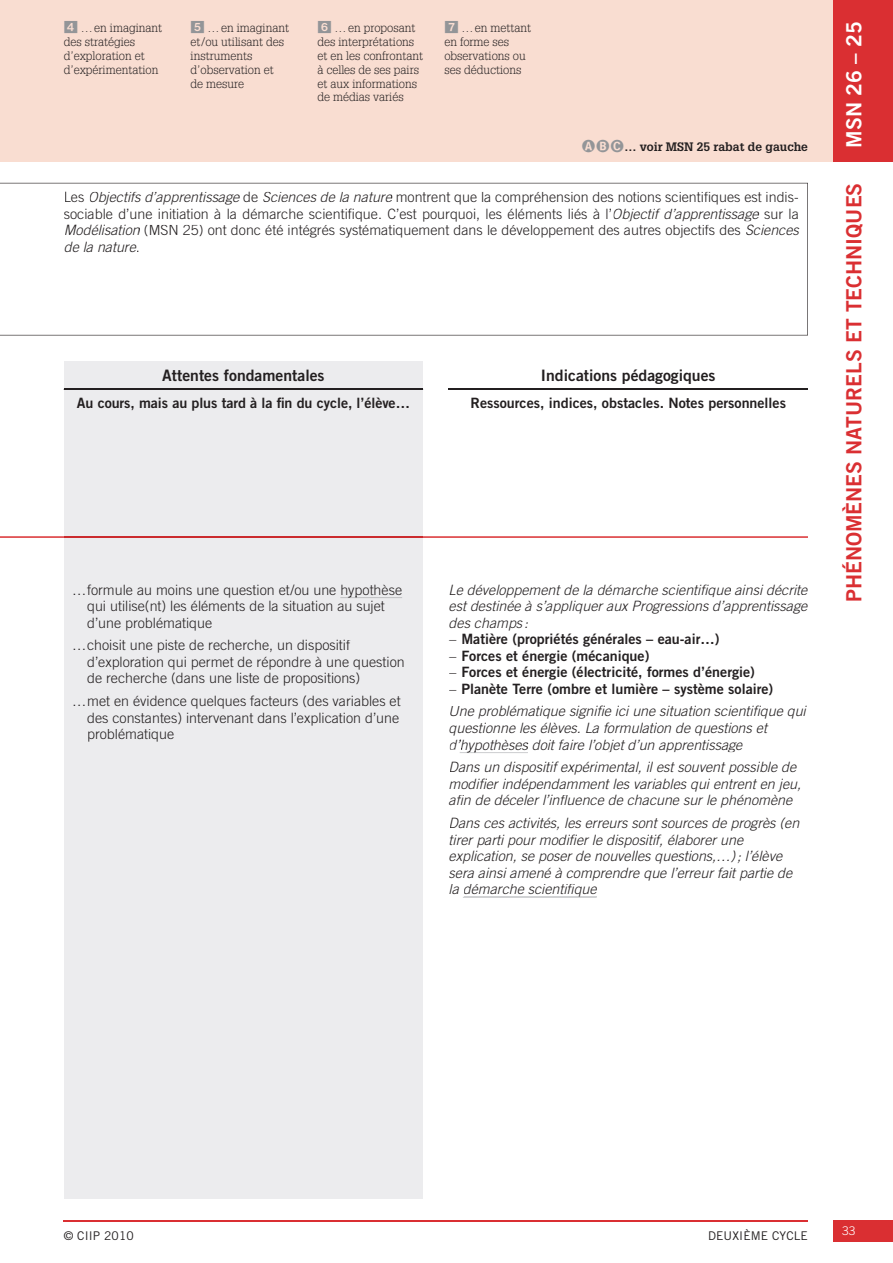
<style>
.page{position:relative;width:893px;height:1263px;background:#fff}
.page>*{position:absolute;margin:0;border:0;box-sizing:border-box;transform-origin:0 0}
.t1{font:21px "Trade Gothic LT Std Bd 2";color:#da2f32}
.t2{font:21px "Trade Gothic LT Std Bd 2";color:#fff}
.t3{font:15.75px "Trade Gothic LT Std Bd 2";color:#231f20}
.t4{font:300 14.25px/16.5px "Trade Gothic LT Std";color:#231f20;text-align:justify}
.t5{font:italic 300 14.25px/16.5px "Trade Gothic LT Std";color:#231f20}
.t6{font:14.25px "Trade Gothic LT Std Bd 2";color:#231f20}
.t7{font:300 12px/13.8px "Glypha LT Std";color:#231f20}
.t8{font:700 12px "Glypha LT Std";color:#231f20}
.t9{font:12px "Trade Gothic LT Std";letter-spacing:.01em;color:#231f20}
.t10{font:300 12px "Trade Gothic LT Std";color:#fff}
.s1{font-family:"PER pastilles";font-weight:400;font-size:14.25px;color:#939598}
.s2{font-style:italic}
.s3{font-family:"Trade Gothic LT Std";font-weight:300;font-style:italic}
</style>
<div class="page">
<hr style="left:64px;top:1220px;width:744px;height:1px;background:#da2f32">
<div style="left:833px;top:1220px;width:60px;height:22px;background:#da2f32"></div>
<div style="left:0;top:0;width:833px;height:162px;background:#f9ddd1"></div>
<div style="left:833px;top:0;width:60px;height:162px;background:#da2f32"></div>
<div style="left:64px;top:361px;width:359px;height:838px;background:#ececee"></div>
<svg style="left:0;top:183px;width:808px;height:152px"></svg>
<hr style="left:64px;top:389px;width:359px;height:1px;background:#231f20">
<hr style="left:449px;top:389px;width:359px;height:1px;background:#231f20">
<hr style="left:423px;top:536px;width:385px;height:2px;background:#da2f32">
<hr style="left:0;top:536px;width:64px;height:2px;background:#da2f32">
<hr style="left:64px;top:536px;width:359px;height:2px;background:#cb2b2e">
<hr style="left:342px;top:597px;width:60px;height:1px;background:#c4c5c7">
<svg style="left:460px;top:748px;width:68px;height:5px"></svg>
<hr style="left:464px;top:897px;width:133px;height:1px;background:#d1d2d4">
<p class="t7" style="left:64px;top:22px;width:100px"><span class="s1">4</span> … en imaginant des stratégies d’exploration et d’expérimentation</p>
<p class="t7" style="left:317px;top:22px;width:107px"><span class="s1">6</span> … en proposant des interprétations et en les confrontant à celles de ses pairs et aux informations de médias variés</p>
<p class="t7" style="left:191px;top:22px;width:100px"><span class="s1">5</span> … en imaginant et /ou utilisant des instruments d’observation et de mesure</p>
<p class="t7" style="left:444px;top:22px;width:88px"><span class="s1">7</span> … en mettant en forme ses observations ou ses déductions</p>
<p class="t8" style="left:581px;top:143px;width:228px"><span class="s1">ABC</span>… voir MSN 25 rabat de gauche</p>
<p class="t4" style="left:64px;top:190px;width:737px">Les <span class="s2">Objectifs d’apprentissage</span> de <span class="s2">Sciences de la nature</span> montrent que la compréhension des notions scientifiques est indis&shy;sociable d’une initiation à la démarche scientifique. C’est pourquoi, les éléments liés à l’<span class="s2">Objectif d’apprentissage</span> sur la <span class="s2">Modélisation</span> (MSN 25) ont donc été intégrés systématiquement dans le développement des autres objectifs des <span class="s2">Sciences de la nature</span>.</p>
<p class="t3" style="left:162px;top:370px;width:164px">Attentes fondamentales</p>
<p class="t3" style="left:541px;top:370px;width:176px">Indications pédagogiques</p>
<p class="t6" style="left:77px;top:398px;width:335px">Au cours, mais au plus tard à la fin du cycle, l’élève…</p>
<p class="t6" style="left:470px;top:398px;width:317px">Ressources, indices, obstacles. Notes personnelles</p>
<p class="t4" style="left:87px;top:582px;width:316px;text-align:left;text-indent:-15px">… formule au moins une question et /ou une hypothèse qui utilise(nt) les éléments de la situation au sujet d’une problématique</p>
<p class="t4" style="left:87px;top:638px;width:319px;text-align:left;text-indent:-15px">… choisit une piste de recherche, un dispositif d’exploration qui permet de répondre à une question de recherche (dans une liste de propositions)</p>
<p class="t4" style="left:87px;top:694px;width:315px;text-indent:-15px">… met en évidence quelques facteurs (des variables et des constantes) intervenant dans l’explication d’une problématique</p>
<p class="t5" style="left:449px;top:582px;width:360px;text-align:justify">Le développement de la démarche scientifique ainsi décrite est destinée à s’appliquer aux Progressions d’apprentissage des champs :</p>
<p class="t6" style="left:449px;top:634px;width:272px"><span class="s3">–</span> Matière (propriétés générales – eau-air…)</p>
<p class="t6" style="left:449px;top:650px;width:202px"><span class="s3">–</span> Forces et énergie (mécanique)</p>
<p class="t6" style="left:449px;top:667px;width:308px"><span class="s3">–</span> Forces et énergie (électricité, formes d’énergie)</p>
<p class="t6" style="left:449px;top:683px;width:326px"><span class="s3">–</span> Planète Terre (ombre et lumière – système solaire)</p>
<p class="t5" style="left:449px;top:704px;width:359px">Une problématique signifie ici une situation scientifique qui questionne les élèves. La formulation de questions et<br>d’h othèses doit faire l’objet d’un apprentissage</p>
<p class="t5" style="left:449px;top:734px;width:349px;line-height:23px;text-indent:19px">yp<br>Dans un dispositif expérimental, il est souvent possible de</p>
<p class="t5" style="left:449px;top:777px;width:354px">modifier indépendamment les variables qui entrent en jeu, afin de déceler l’influence de chacune sur le phénomène</p>
<p class="t5" style="left:449px;top:816px;width:352px">Dans ces activités, les erreurs sont sources de progrès (en tirer parti pour modifier le dispositif, élaborer une explication, se poser de nouvelles questions,…) ; l’élève sera ainsi amené à comprendre que l’erreur fait partie de la démarche scientifique</p>
<h1 class="t2" style="left:846px;top:148px;width:128px;rotate:-90deg">MSN 26 – 25</h1>
<h1 class="t1" style="left:846px;top:602px;width:421px;rotate:-90deg">PHÉNOMÈNES NATURELS ET TECHNIQUES</h1>
<p class="t9" style="left:64px;top:1231px;width:72px">© CIIP 2010</p>
<p class="t9" style="left:708px;top:1231px;width:101px">DEUXIÈME CYCLE</p>
<p class="t10" style="left:842px;top:1227px;width:15px">33</p>
</div>
